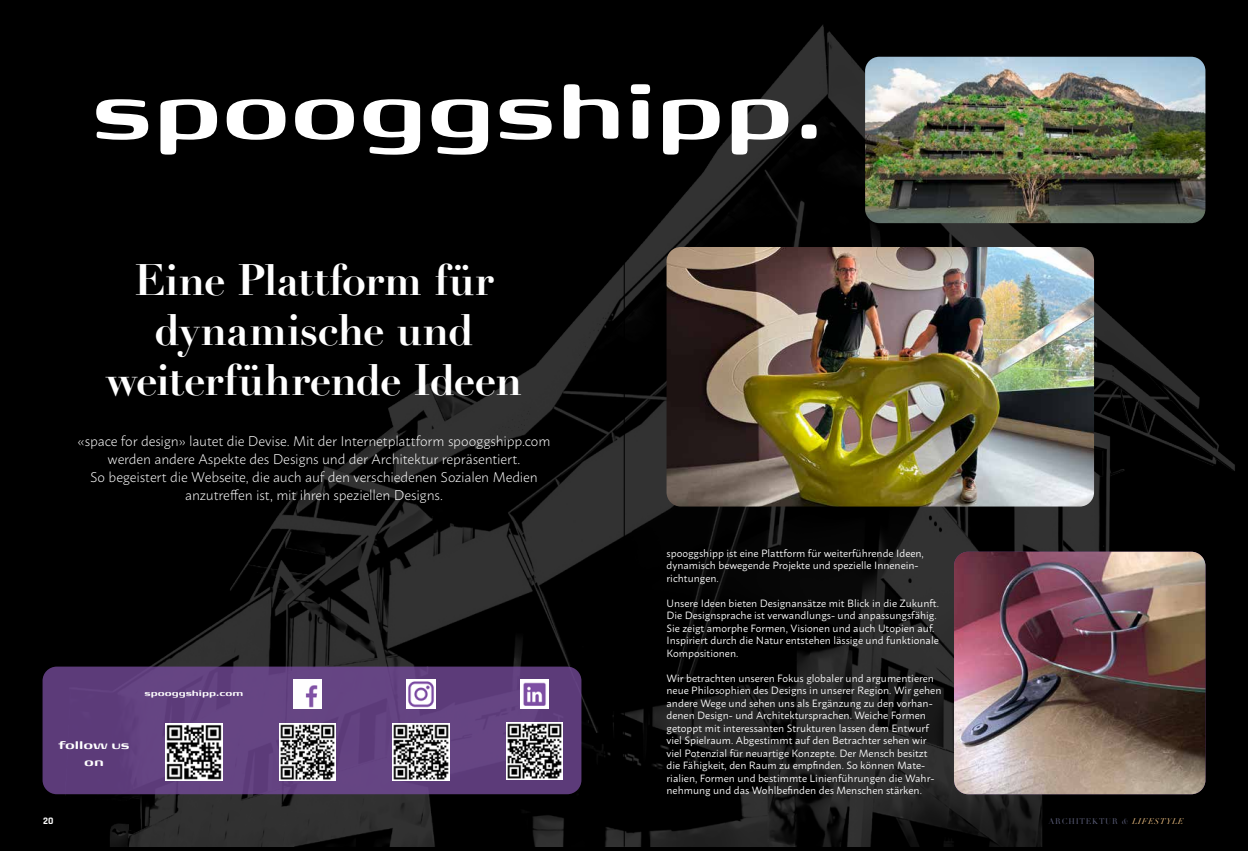
<style>
.page{position:relative;width:1248px;height:851px;background:#fff}
.page>*{position:absolute;margin:0;border:0;box-sizing:border-box;transform-origin:0 0}
.t1{font:700 98px "FP Head Pro";color:#fff}
.t2{font:700 43px/50px "Didot";letter-spacing:-.015em;color:#fff;text-align:center}
.t3{font:300 14px/18px "Macho";letter-spacing:-.01em;color:#fff;text-align:center}
.t4{font:700 14px/16.8px "FP Head Pro";color:#fff;text-align:center}
.t5{font:10.5px/12.5px "Macho";color:#fff}
.t6{font:700 10px "FP Head Pro";color:#fff}
.t7{font:700 10px "Rajdhani";color:#fff}
.t8{font:8px "Didot";letter-spacing:.1em;color:#5a5d78}
.s1{font-style:italic}
.s2{font-style:italic;color:#fcca88}
</style>
<div class="page">
<img style="left:0;top:0;width:1247px;height:846px">
<img style="left:666px;top:247px;width:427px;height:259px">
<div style="left:43px;top:666px;width:538px;height:128px;background:#634280;border-radius:14px"></div>
<hr style="left:624px;top:4px;width:1px;height:842px;background:#000">
<img style="left:953px;top:551px;width:252px;height:243px">
<img style="left:865px;top:57px;width:340px;height:166px">
<img style="left:166px;top:723px;width:56px;height:57px">
<img style="left:279px;top:723px;width:57px;height:57px">
<img style="left:392px;top:723px;width:57px;height:57px">
<img style="left:506px;top:722px;width:57px;height:57px">
<img style="left:293px;top:679px;width:29px;height:29px">
<img style="left:407px;top:679px;width:28px;height:29px">
<img style="left:520px;top:679px;width:28px;height:29px">
<h1 class="t1" style="left:91px;top:40px;width:735px">spooggshipp.</h1>
<h2 class="t2" style="left:106px;top:255px;width:418px">Eine Plattform für dynamische und weiterführende Ideen</h2>
<p class="t3" style="left:78px;top:430px;width:474px">«space for design» lautet die Devise. Mit der Internetplattform spooggshipp.com werden andere Aspekte des Designs und der Architektur repräsentiert.<br>So begeistert die Webseite, die auch auf den verschiedenen Sozialen Medien anzutreffen ist, mit ihren speziellen Designs.</p>
<p class="t6" style="left:144px;top:686px;width:100px">spooggshipp.com</p>
<h3 class="t4" style="left:58px;top:735px;width:73px">follow us on</h3>
<p class="t5" style="left:666px;top:545px;width:259px">spooggshipp ist eine Plattform für weiterführende Ideen, dynamisch bewegende Projekte und spezielle Innenein&shy;richtungen.</p>
<p class="t5" style="left:666px;top:595px;width:274px">Unsere Ideen bieten Designansätze mit Blick in die Zukunft.<br>Die Designsprache ist verwandlungs- und anpassungsfähig.<br>Sie zeigt amorphe Formen, Visionen und auch Utopien auf.<br>Inspiriert durch die Natur entstehen lässige und funktionale Kompositionen.</p>
<p class="t5" style="left:666px;top:670px;width:276px">Wir betrachten unseren Fokus globaler und argumentieren neue Philosophien des Designs in unserer Region. Wir gehen andere Wege und sehen uns als Ergänzung zu den vorhan&shy;denen Design- und Architektursprachen. Weiche Formen getoppt mit interessanten Strukturen lassen dem Entwurf viel Spielraum. Abgestimmt auf den Betrachter sehen wir viel Potenzial für neuartige Konzepte. Der Mensch besitzt die Fähigkeit, den Raum zu empfinden. So können Mate&shy;rialien, Formen und bestimmte Linienführungen die Wahr&shy;nehmung und das Wohlbefinden des Menschen stärken.</p>
<p class="t7" style="left:43px;top:814px;width:12px">20</p>
<p class="t8" style="left:1048px;top:816px;width:137px">ARCHITEKTUR <span class="s1">&amp;</span> <span class="s2">LIFESTYLE</span></p>
</div>
